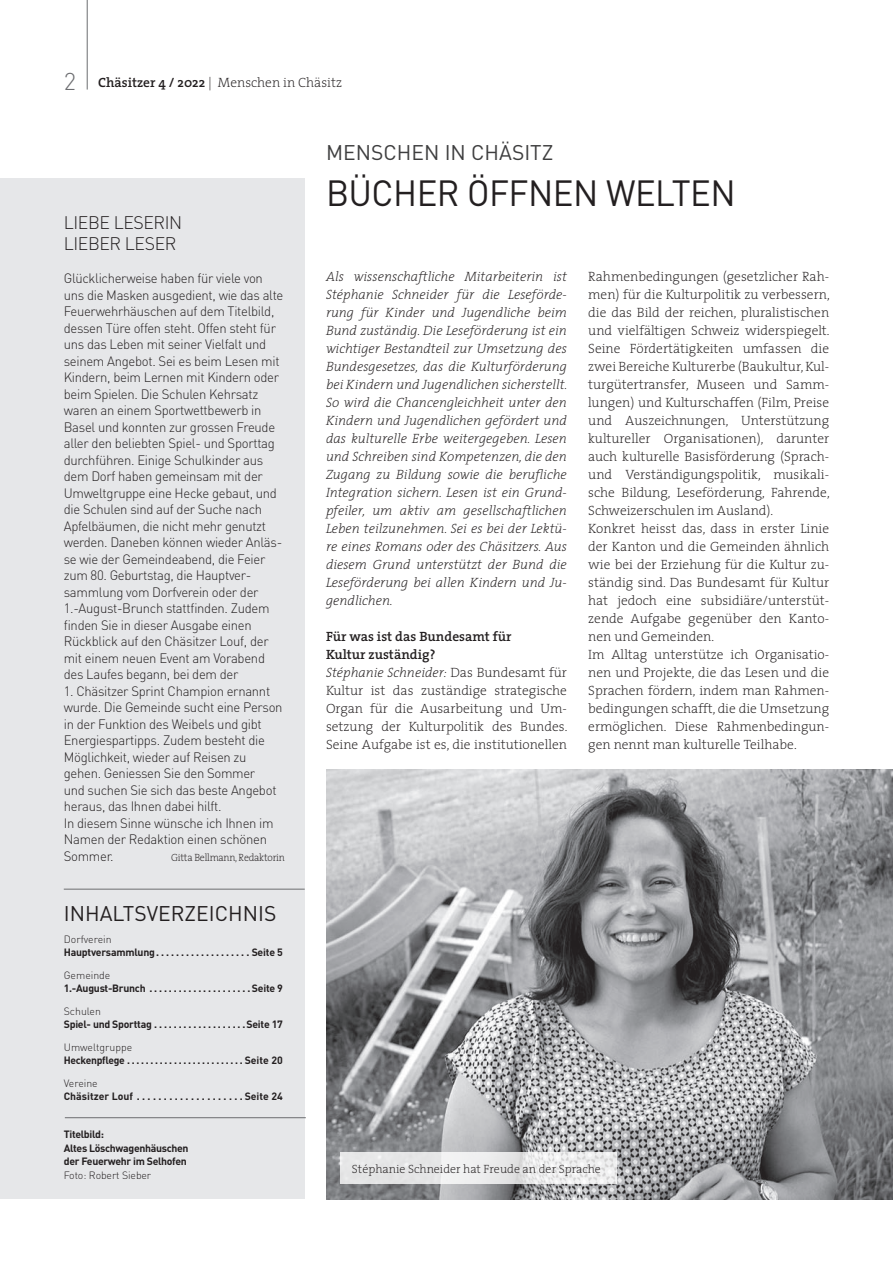
<style>
.page{position:relative;width:893px;height:1263px;background:#fff}
.page>*{position:absolute;margin:0;border:0;box-sizing:border-box;transform-origin:0 0}
.t1{font:36px "DIN";letter-spacing:-.015em;color:#231f20;scale:.96 1}
.t2{font:21px "DIN";color:#231f20}
.t3{font:21px "DIN";color:#3e3e3f}
.t4{font:300 18px/21px "DIN";letter-spacing:-.025em;color:#231f20}
.t5{font:200 13.5px/18px "The Serif";color:#231f20}
.t6{font:300 13.5px/16.5px "DIN";letter-spacing:-.025em;color:#231f20}
.t7{font:italic 200 13.5px/18px "The Serif";color:#231f20;text-align:justify}
.t8{font:200 12px "The Serif";color:#231f20}
.t9{font:700 10.5px/13.5px "DIN";letter-spacing:-.025em;color:#231f20}
.t10{font:300 10.5px "DIN";color:#231f20}
.t11{font:700 10.5px "DIN";color:#231f20}
.t12{font:200 10.5px "The Serif";letter-spacing:-.025em;color:#231f20;scale:.95 1}
.s1{font-family:"DIN";font-weight:300;font-size:24px;color:#6c6d70}
.s2{font-weight:600}
.s3{font-style:italic}
</style>
<div class="page">
<div style="left:0;top:179px;width:305px;height:1020px;background:#e6e7e9"></div>
<hr style="left:65px;top:1117px;width:241px;height:1px;background:#6c6d70">
<hr style="left:87px;top:0;width:1px;height:90px;background:#6c6d70">
<hr style="left:64px;top:889px;width:241px;height:1px;background:#6c6d70">
<img style="left:326px;top:770px;width:567px;height:429px">
<svg style="left:340px;top:1152px;width:277px;height:32px;fill:#e8e8e9"></svg>
<p class="t5" style="left:64px;top:73px;width:280px"><span class="s1">2</span> <span class="s2">Chäsitzer 4 / 2022</span> | Menschen in Chäsitz</p>
<h3 class="t4" style="left:64px;top:211px;width:120px">LIEBE LESERIN<br>LIEBER LESER</h3>
<p class="t6" style="left:64px;top:270px;width:221px">Glücklicherweise haben für viele von uns die Masken ausgedient, wie das alte Feuerwehrhäuschen auf dem Titelbild, dessen Türe offen steht. Offen steht für uns das Leben mit seiner Vielfalt und seinem Angebot. Sei es beim Lesen mit Kindern, beim Lernen mit Kindern oder beim Spielen. Die Schulen Kehrsatz waren an einem Sportwettbewerb in Basel und konnten zur grossen Freude aller den beliebten Spiel- und Sporttag durchführen. Einige Schulkinder aus dem Dorf haben gemeinsam mit der Umweltgruppe eine Hecke gebaut, und die Schulen sind auf der Suche nach Apfelbäumen, die nicht mehr genutzt werden. Daneben können wieder Anläs&shy;se wie der Gemeindeabend, die Feier zum 80. Geburtstag, die Hauptver&shy;sammlung vom Dorfverein oder der 1.-August-Brunch stattfinden. Zudem finden Sie in dieser Ausgabe einen Rückblick auf den Chäsitzer Louf, der mit einem neuen Event am Vorabend des Laufes begann, bei dem der</p>
<p class="t6" style="left:64px;top:683px;width:220px">1. Chäsitzer Sprint Champion ernannt wurde. Die Gemeinde sucht eine Person in der Funktion des Weibels und gibt<br>Energiespartipps. Zudem besteht die<br>Möglichkeit, wieder auf Reisen zu gehen. Geniessen Sie den Sommer<br>und suchen Sie sich das beste Angebot heraus, das Ihnen dabei hilft.<br>In diesem Sinne wünsche ich Ihnen im<br>Namen der Redaktion einen schönen<br>Sommer.</p>
<p class="t12" style="left:171px;top:849px;width:121px">Gitta Bellmann, Redaktorin</p>
<h2 class="t2" style="left:64px;top:900px;width:214px">INHALTSVERZEICHNIS</h2>
<p class="t10" style="left:64px;top:932px;width:49px">Dorfverein</p>
<p class="t9" style="left:64px;top:945px;width:96px">Hauptversammlung ...................</p>
<p class="t9" style="left:252px;top:945px;width:33px">Seite 5</p>
<p class="t10" style="left:64px;top:968px;width:48px">Gemeinde</p>
<p class="t9" style="left:64px;top:981px;width:86px">1.-August-Brunch .....................</p>
<p class="t9" style="left:252px;top:981px;width:32px">Seite 9</p>
<p class="t10" style="left:64px;top:1004px;width:39px">Schulen</p>
<p class="t9" style="left:64px;top:1017px;width:92px">Spiel- und Sporttag ...................</p>
<p class="t9" style="left:247px;top:1017px;width:38px">Seite 17</p>
<p class="t10" style="left:64px;top:1040px;width:70px">Umweltgruppe</p>
<p class="t9" style="left:64px;top:1053px;width:65px">Heckenpflege ..........................</p>
<p class="t9" style="left:245px;top:1053px;width:40px">Seite 20</p>
<p class="t10" style="left:64px;top:1076px;width:36px">Vereine</p>
<p class="t11" style="left:64px;top:1090px;width:73px">Chäsitzer Louf ....................</p>
<p class="t9" style="left:245px;top:1089px;width:40px">Seite 24</p>
<p class="t9" style="left:64px;top:1127px;width:126px">Titelbild:<br>Altes Löschwagenhäuschen der Feuerwehr im Selhofen</p>
<p class="t10" style="left:64px;top:1168px;width:89px">Foto: Robert Sieber</p>
<h2 class="t3" style="left:326px;top:139px;width:229px">MENSCHEN IN CHÄSITZ</h2>
<h1 class="t1" style="left:326px;top:170px;width:428px">BÜCHER ÖFFNEN WELTEN</h1>
<p class="t7" style="left:326px;top:267px;width:243px">Als wissenschaftliche Mitarbeiterin ist Stéphanie Schneider für die Leseförde&shy;rung für Kinder und Jugendliche beim Bund zuständig. Die Leseförderung ist ein wichtiger Bestandteil zur Umsetzung des Bundesgesetzes, das die Kulturförderung bei Kindern und Jugendlichen sicherstellt.<br>So wird die Chancengleichheit unter den Kindern und Jugendlichen gefördert und das kulturelle Erbe weitergegeben. Lesen und Schreiben sind Kompetenzen, die den Zugang zu Bildung sowie die berufliche Integration sichern. Lesen ist ein Grund&shy;pfeiler, um aktiv am gesellschaftlichen Leben teilzunehmen. Sei es bei der Lektü&shy;re eines Romans oder des Chäsitzers. Aus diesem Grund unterstützt der Bund die Leseförderung bei allen Kindern und Ju&shy;gendlichen.</p>
<p class="t5" style="left:326px;top:627px;width:243px"><span class="s2">Für was ist das Bundesamt für<br>Kultur zuständig?<br></span><span class="s3">Stéphanie Schneider:</span> Das Bundesamt für Kultur ist das zuständige strategische Organ für die Ausarbeitung und Um&shy;setzung der Kulturpolitik des Bundes.<br>Seine Aufgabe ist es, die institutionellen</p>
<p class="t5" style="left:588px;top:267px;width:243px">Rahmenbedingungen (gesetzlicher Rah&shy;men) für die Kulturpolitik zu verbessern, die das Bild der reichen, pluralistischen und vielfältigen Schweiz widerspiegelt.<br>Seine Fördertätigkeiten umfassen die zwei Bereiche Kulturerbe (Baukultur, Kul&shy;turgütertransfer, Museen und Samm&shy;lungen) und Kulturschaffen (Film, Preise und Auszeichnungen, Unterstützung kultureller Organisationen), darunter auch kulturelle Basisförderung (Sprach&shy;und Verständigungspolitik, musikali&shy;sche Bildung, Leseförderung, Fahrende, Schweizerschulen im Ausland).<br>Konkret heisst das, dass in erster Linie der Kanton und die Gemeinden ähnlich wie bei der Erziehung für die Kultur zu&shy;ständig sind. Das Bundesamt für Kultur hat jedoch eine subsidiäre/unterstüt&shy;zende Aufgabe gegenüber den Kanto&shy;nen und Gemeinden.<br>Im Alltag unterstütze ich Organisatio&shy;nen und Projekte, die das Lesen und die Sprachen fördern, indem man Rahmen&shy;bedingungen schafft, die die Umsetzung ermöglichen. Diese Rahmenbedingun&shy;gen nennt man kulturelle Teilhabe.</p>
<p class="t8" style="left:352px;top:1159px;width:250px">Stéphanie Schneider hat Freude an der Sprache</p>
</div>
